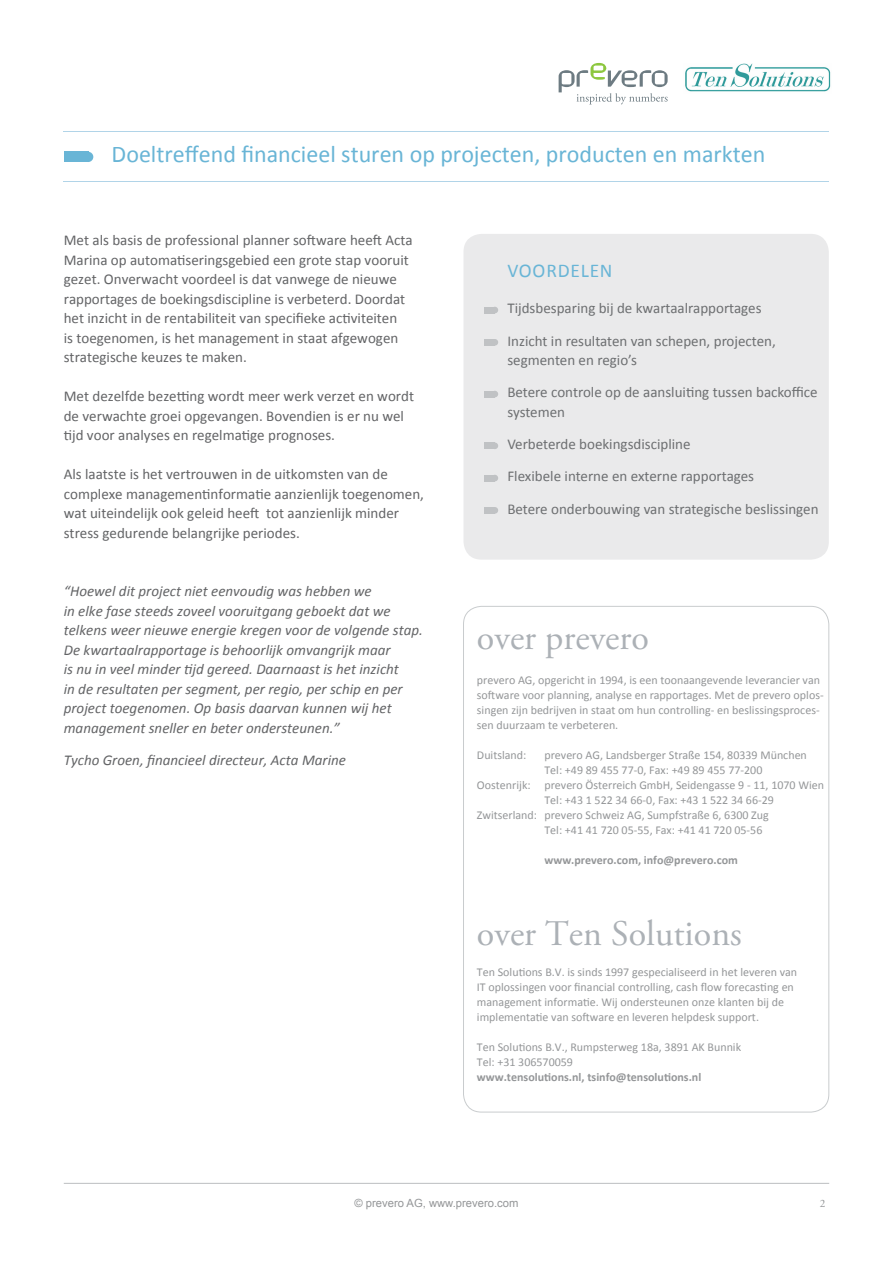
<style>
.page{position:relative;width:893px;height:1263px;background:#fff}
.page>*{position:absolute;margin:0;border:0;box-sizing:border-box;transform-origin:0 0}
.t1{font:36px "Adobe Garamond Pro";color:#acb1b6}
.benefits{font:24px "Calibri";color:#69b5d6}
.t2{font:19.5px "Calibri";letter-spacing:.04em;color:#69b5d6}
.t3{font:15px/19.5px "Calibri";color:#636466}
.t4{font:italic 15px/19.5px "Calibri";color:#636466}
.t5{font:15px/19.5px "Calibri";color:#6d6f71}
.t6{font:12px/15px "Calibri";color:#949698}
.t7{font:700 12px "Calibri";color:#949698}
.t8{font:11.25px "Arial";color:#949698}
.t9{font:11.25px "Adobe Garamond Pro";color:#949698}
</style>
<div class="page">
<hr style="left:64px;top:1183px;width:765px;height:1px;background:#bcbec0">
<svg style="left:559px;top:63px;width:109px;height:41px"></svg>
<div style="left:83px;top:152px;width:10px;height:10px;background:#69b5d6;border-radius:50%"></div>
<div style="left:64px;top:152px;width:24px;height:10px;background:#69b5d6"></div>
<hr style="left:64px;top:131px;width:765px;height:1px;background:#b1d4e8">
<hr style="left:64px;top:181px;width:765px;height:1px;background:#b1d4e8">
<img style="left:685px;top:63px;width:146px;height:29px">
<div style="left:463px;top:234px;width:366px;height:326px;background:#eaeaeb;border-radius:18px"></div>
<svg style="left:495px;top:307px;width:3px;height:6px"></svg>
<div style="left:485px;top:307px;width:10px;height:6px;background:#c0c2c4"></div>
<div style="left:492px;top:339px;width:6px;height:7px;background:#c0c2c4;border-radius:50%"></div>
<div style="left:485px;top:339px;width:10px;height:7px;background:#c0c2c4"></div>
<svg style="left:495px;top:391px;width:3px;height:6px"></svg>
<div style="left:485px;top:391px;width:10px;height:6px;background:#c0c2c4"></div>
<div style="left:492px;top:442px;width:6px;height:7px;background:#c0c2c4;border-radius:50%"></div>
<div style="left:485px;top:442px;width:10px;height:7px;background:#c0c2c4"></div>
<svg style="left:495px;top:475px;width:3px;height:6px"></svg>
<div style="left:485px;top:475px;width:10px;height:6px;background:#c0c2c4"></div>
<div style="left:492px;top:507px;width:6px;height:7px;background:#c0c2c4;border-radius:50%"></div>
<div style="left:485px;top:507px;width:10px;height:7px;background:#c0c2c4"></div>
<p class="benefits" style="left:112px;top:139px;width:655px">Doeltreffend financieel sturen op projecten, producten en markten</p>
<p class="t3" style="left:64px;top:230px;width:350px">Met als basis de professional planner software heeft Acta Marina op automatiseringsgebied een grote stap vooruit gezet. Onverwacht voordeel is dat vanwege de nieuwe rapportages de boekingsdiscipline is verbeterd. Doordat het inzicht in de rentabiliteit van specifieke activiteiten<br>is toegenomen, is het management in staat afgewogen strategische keuzes te maken.</p>
<p class="t3" style="left:64px;top:386px;width:352px">Met dezelfde bezetting wordt meer werk verzet en wordt de verwachte groei opgevangen. Bovendien is er nu wel tijd voor analyses en regelmatige prognoses.</p>
<p class="t3" style="left:64px;top:464px;width:362px">Als laatste is het vertrouwen in de uitkomsten van de complexe managementinformatie aanzienlijk toegenomen, wat uiteindelijk ook geleid heeft tot aanzienlijk minder stress gedurende belangrijke periodes.</p>
<p class="t4" style="left:64px;top:581px;width:361px">“Hoewel dit project niet eenvoudig was hebben we<br>in elke fase steeds zoveel vooruitgang geboekt dat we telkens weer nieuwe energie kregen voor de volgende stap.<br>De kwartaalrapportage is behoorlijk omvangrijk maar<br>is nu in veel minder tijd gereed. Daarnaast is het inzicht<br>in de resultaten per segment, per regio, per schip en per project toegenomen. Op basis daarvan kunnen wij het management sneller en beter ondersteunen.”</p>
<p class="t4" style="left:64px;top:750px;width:284px">Tycho Groen, financieel directeur, Acta Marine</p>
<p class="t2" style="left:507px;top:258px;width:107px">VOORDELEN</p>
<p class="t5" style="left:507px;top:299px;width:256px">Tijdsbesparing bij de kwartaalrapportages</p>
<p class="t5" style="left:507px;top:331px;width:270px">Inzicht in resultaten van schepen, projecten, segmenten en regio’s</p>
<p class="t5" style="left:507px;top:383px;width:312px">Betere controle op de aansluiting tussen backoffice systemen</p>
<p class="t5" style="left:507px;top:434px;width:185px">Verbeterde boekingsdiscipline</p>
<p class="t5" style="left:507px;top:467px;width:248px">Flexibele interne en externe rapportages</p>
<p class="t5" style="left:507px;top:499px;width:313px">Betere onderbouwing van strategische beslissingen</p>
<p class="t1" style="left:477px;top:616px;width:173px">over prevero</p>
<p class="t6" style="left:477px;top:672px;width:348px">prevero AG, opgericht in 1994, is een toonaangevende leverancier van software voor planning, analyse en rapportages. Met de prevero oplos&shy;singen zijn bedrijven in staat om hun controlling- en beslissingsproces&shy;sen duurzaam te verbeteren.</p>
<p class="t6" style="left:477px;top:747px;width:51px">Duitsland:</p>
<p class="t6" style="left:544px;top:747px;width:264px">prevero AG, Landsberger Straße 154, 80339 München<br>Tel: +49 89 455 77-0, Fax: +49 89 455 77-200</p>
<p class="t6" style="left:477px;top:777px;width:349px">Oostenrijk: prevero Österreich GmbH, Seidengasse 9 - 11, 1070 Wien</p>
<p class="t6" style="left:544px;top:792px;width:231px">Tel: +43 1 522 34 66-0, Fax: +43 1 522 34 66-29</p>
<p class="t6" style="left:544px;top:807px;width:226px;text-indent:-68px">Zwitserland: prevero Schweiz AG, Sumpfstraße 6, 6300 Zug<br>Tel: +41 41 720 05-55, Fax: +41 41 720 05-56</p>
<p class="t7" style="left:544px;top:852px;width:195px">www.prevero.com, info@prevero.com</p>
<p class="t1" style="left:477px;top:912px;width:266px">over Ten Solutions</p>
<p class="t6" style="left:477px;top:964px;width:322px">Ten Solutions B.V. is sinds 1997 gespecialiseerd in het leveren van IT oplossingen voor financial controlling, cash flow forecasting en management informatie. Wij ondersteunen onze klanten bij de implementatie van software en leveren helpdesk support.</p>
<p class="t6" style="left:477px;top:1039px;width:266px">Ten Solutions B.V., Rumpsterweg 18a, 3891 AK Bunnik</p>
<p class="t6" style="left:477px;top:1054px;width:98px">Tel: +31 306570059</p>
<p class="t7" style="left:477px;top:1069px;width:226px">www.tensolutions.nl, tsinfo@tensolutions.nl</p>
<p class="t8" style="left:354px;top:1196px;width:165px">© prevero AG, www.prevero.com</p>
<p class="t9" style="left:820px;top:1197px;width:7px">2</p>
</div>
